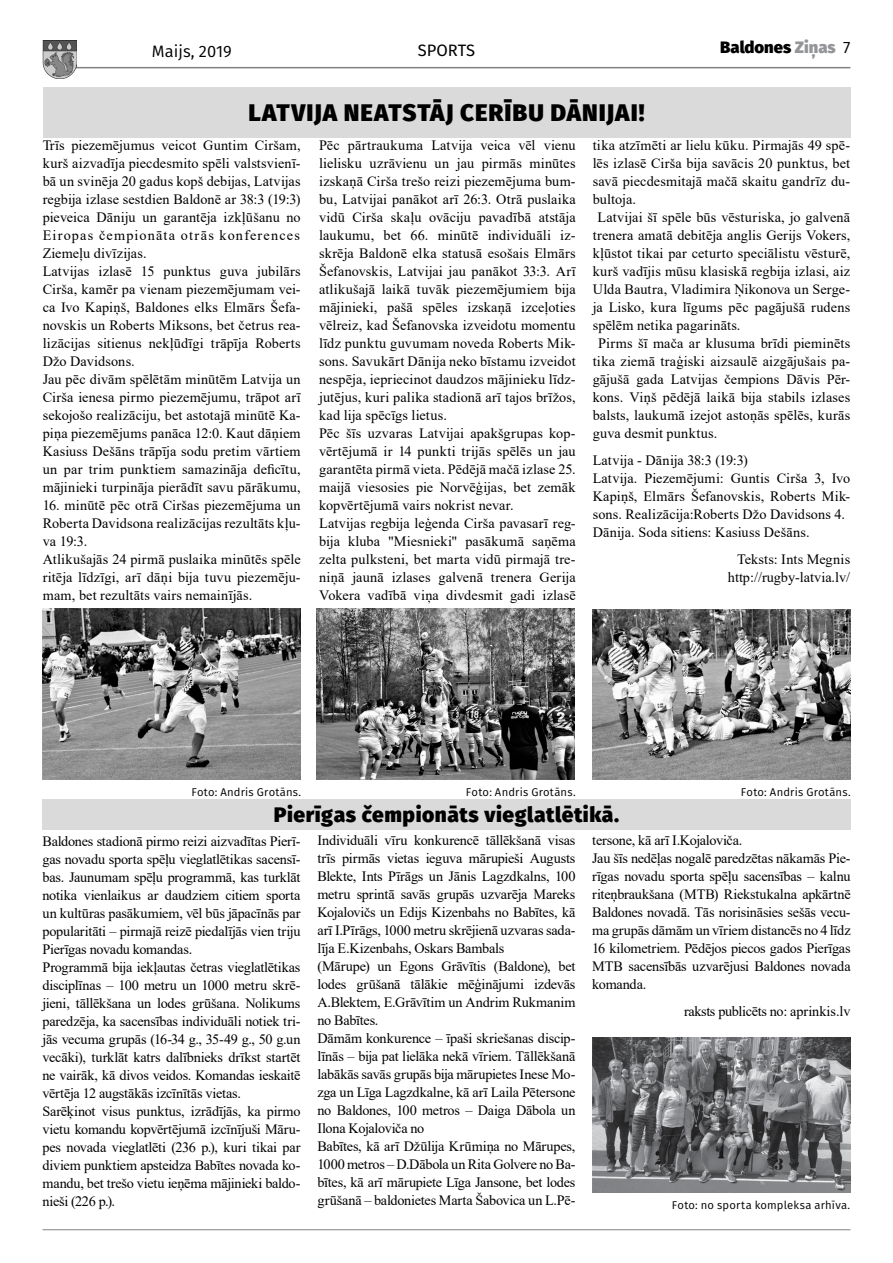
<style>
.page{position:relative;width:893px;height:1263px;background:#fff}
.page>*{position:absolute;margin:0;border:0;box-sizing:border-box;transform-origin:0 0}
.t1{font:800 24px "Fira Sans";letter-spacing:.04em;color:#000}
.t2{font:800 21px "Fira Sans";letter-spacing:.025em;color:#000}
.t3{font:800 16.5px "Fira Sans";color:#000}
.t4{font:16.5px "Fira Sans";color:#000}
.t5{font:16.5px "Fira Sans";color:#000}
.t6{font:14.25px/18px "Times New Roman";color:#000}
.t7{font:14.25px "Times New Roman";letter-spacing:-.025em;color:#000}
.t8{font:11.25px "Fira Sans";letter-spacing:.02em;color:#000}
.s1{color:#939598}
.s2{font-weight:400}
</style>
<div class="page">
<hr style="left:51px;top:67px;width:799px;height:1px;background:#808285">
<hr style="left:43px;top:1229px;width:807px;height:1px;background:#808285">
<img style="left:43px;top:40px;width:33px;height:39px">
<div style="left:42px;top:799px;width:809px;height:30px;background:#dadada"></div>
<img style="left:43px;top:609px;width:257px;height:170px">
<img style="left:317px;top:609px;width:258px;height:170px">
<img style="left:593px;top:610px;width:257px;height:169px">
<img style="left:592px;top:1037px;width:258px;height:155px">
<div style="left:43px;top:87px;width:808px;height:51px;background:#dadada"></div>
<p class="t4" style="left:152px;top:40px;width:81px">Maijs, 2019</p>
<p class="t5" style="left:418px;top:38px;width:59px">SPORTS</p>
<p class="t3" style="left:720px;top:36px;width:132px">Baldones <span class="s1">Ziņas</span> <span class="s2">7</span></p>
<h1 class="t1" style="left:248px;top:96px;width:398px">LATVIJA NEATSTĀJ CERĪBU DĀNIJAI!</h1>
<p class="t6" style="left:43px;top:136px;width:259px">Trīs piezemējumus veicot Guntim Ciršam, kurš aizvadīja piecdesmito spēli valstsvienī&shy;bā un svinēja 20 gadus kopš debijas, Latvijas regbija izlase sestdien Baldonē ar 38:3 (19:3) pieveica Dāniju un garantēja izkļūšanu no Eiropas čempionāta otrās konferences Ziemeļu divīzijas.<br>Latvijas izlasē 15 punktus guva jubilārs Cirša, kamēr pa vienam piezemējumam vei&shy;ca Ivo Kapiņš, Baldones elks Elmārs Šefa&shy;novskis un Roberts Miksons, bet četrus rea&shy;lizācijas sitienus nekļūdīgi trāpīja Roberts Džo Davidsons.<br>Jau pēc divām spēlētām minūtēm Latvija un Cirša ienesa pirmo piezemējumu, trāpot arī sekojošo realizāciju, bet astotajā minūtē Ka&shy;piņa piezemējums panāca 12:0. Kaut dāņiem Kasiuss Dešāns trāpīja sodu pretim vārtiem un par trim punktiem samazināja deficītu, mājinieki turpināja pierādīt savu pārākumu,</p>
<p class="t6" style="left:43px;top:496px;width:259px">16. minūtē pēc otrā Ciršas piezemējuma un Roberta Davidsona realizācijas rezultāts kļu&shy;va 19:3.<br>Atlikušajās 24 pirmā puslaika minūtēs spēle ritēja līdzīgi, arī dāņi bija tuvu piezemēju&shy;mam, bet rezultāts vairs nemainījās.</p>
<p class="t6" style="left:319px;top:136px;width:258px">Pēc pārtraukuma Latvija veica vēl vienu lielisku uzrāvienu un jau pirmās minūtes izskaņā Cirša trešo reizi piezemējuma bum&shy;bu, Latvijai panākot arī 26:3. Otrā puslaika vidū Cirša skaļu ovāciju pavadībā atstāja laukumu, bet 66. minūtē individuāli iz&shy;skrēja Baldonē elka statusā esošais Elmārs Šefanovskis, Latvijai jau panākot 33:3. Arī atlikušajā laikā tuvāk piezemējumiem bija mājinieki, pašā spēles izskaņā izceļoties vēlreiz, kad Šefanovska izveidotu momentu līdz punktu guvumam noveda Roberts Mik&shy;sons. Savukārt Dānija neko bīstamu izveidot nespēja, iepriecinot daudzos mājinieku līdz&shy;jutējus, kuri palika stadionā arī tajos brīžos, kad lija spēcīgs lietus.<br>Pēc šīs uzvaras Latvijai apakšgrupas kop&shy;vērtējumā ir 14 punkti trijās spēlēs un jau garantēta pirmā vieta. Pēdējā mačā izlase 25. maijā viesosies pie Norvēģijas, bet zemāk kopvērtējumā vairs nokrist nevar.<br>Latvijas regbija leģenda Cirša pavasarī reg&shy;bija kluba "Miesnieki" pasākumā saņēma zelta pulksteni, bet marta vidū pirmajā tre&shy;niņā jaunā izlases galvenā trenera Gerija Vokera vadībā viņa divdesmit gadi izlasē</p>
<p class="t6" style="left:593px;top:136px;width:259px">tika atzīmēti ar lielu kūku. Pirmajās 49 spē-</p>
<p class="t6" style="left:593px;top:154px;width:259px">lēs izlasē Cirša bija savācis 20 punktus, bet</p>
<p class="t6" style="left:593px;top:172px;width:259px">savā piecdesmitajā mačā skaitu gandrīz du-</p>
<p class="t6" style="left:593px;top:190px;width:45px">bultoja.</p>
<p class="t6" style="left:598px;top:208px;width:254px">Latvijai šī spēle būs vēsturiska, jo galvenā</p>
<p class="t6" style="left:593px;top:226px;width:259px">trenera amatā debitēja anglis Gerijs Vokers,</p>
<p class="t6" style="left:593px;top:244px;width:259px">kļūstot tikai par ceturto speciālistu vēsturē,</p>
<p class="t6" style="left:593px;top:262px;width:259px">kurš vadījis mūsu klasiskā regbija izlasi, aiz</p>
<p class="t6" style="left:593px;top:280px;width:259px">Ulda Bautra, Vladimira Ņikonova un Serge-</p>
<p class="t6" style="left:593px;top:298px;width:259px">ja Lisko, kura līgums pēc pagājušā rudens</p>
<p class="t6" style="left:593px;top:316px;width:149px">spēlēm netika pagarināts.</p>
<p class="t6" style="left:598px;top:334px;width:254px">Pirms šī mača ar klusuma brīdi pieminēts</p>
<p class="t6" style="left:593px;top:352px;width:259px">tika ziemā traģiski aizsaulē aizgājušais pa-</p>
<p class="t6" style="left:593px;top:370px;width:259px">gājušā gada Latvijas čempions Dāvis Pēr-</p>
<p class="t6" style="left:593px;top:388px;width:259px">kons. Viņš pēdējā laikā bija stabils izlases</p>
<p class="t6" style="left:593px;top:406px;width:259px">balsts, laukumā izejot astoņās spēlēs, kurās</p>
<p class="t6" style="left:593px;top:424px;width:126px">guva desmit punktus.</p>
<p class="t6" style="left:593px;top:451px;width:259px">Latvija - Dānija 38:3 (19:3)<br>Latvija. Piezemējumi: Guntis Cirša 3, Ivo Kapiņš, Elmārs Šefanovskis, Roberts Mik&shy;sons. Realizācija:Roberts Džo Davidsons 4.<br>Dānija. Soda sitiens: Kasiuss Dešāns.</p>
<p class="t6" style="left:728px;top:550px;width:124px;text-align:right">Teksts: Ints Megnis http://rugby-latvia.lv/</p>
<p class="t8" style="left:191px;top:784px;width:111px">Foto: Andris Grotāns.</p>
<p class="t8" style="left:466px;top:784px;width:111px">Foto: Andris Grotāns.</p>
<p class="t8" style="left:741px;top:784px;width:111px">Foto: Andris Grotāns.</p>
<h2 class="t2" style="left:274px;top:800px;width:347px">Pierīgas čempionāts vieglatlētikā.</h2>
<p class="t6" style="left:43px;top:831px;width:259px">Baldones stadionā pirmo reizi aizvadītas Pierī&shy;gas novadu sporta spēļu vieglatlētikas sacensī&shy;bas. Jaunumam spēļu programmā, kas turklāt notika vienlaikus ar daudziem citiem sporta un kultūras pasākumiem, vēl būs jāpacīnās par popularitāti – pirmajā reizē piedalījās vien triju Pierīgas novadu komandas.<br>Programmā bija iekļautas četras vieglatlētikas disciplīnas – 100 metru un 1000 metru skrē&shy;jieni, tāllēkšana un lodes grūšana. Nolikums paredzēja, ka sacensības individuāli notiek tri&shy;jās vecuma grupās (16-34 g., 35-49 g., 50 g.un vecāki), turklāt katrs dalībnieks drīkst startēt ne vairāk, kā divos veidos. Komandas ieskaitē vērtēja 12 augstākās izcīnītās vietas.<br>Sarēķinot visus punktus, izrādījās, ka pirmo vietu komandu kopvērtējumā izcīnījuši Māru&shy;pes novada vieglatlēti (236 p.), kuri tikai par diviem punktiem apsteidza Babītes novada ko&shy;mandu, bet trešo vietu ieņēma mājinieki baldo&shy;nieši (226 p.).</p>
<p class="t6" style="left:317px;top:831px;width:259px">Individuāli vīru konkurencē tāllēkšanā visas trīs pirmās vietas ieguva mārupieši Augusts Blekte, Ints Pīrāgs un Jānis Lagzdkalns, 100 metru sprintā savās grupās uzvarēja Mareks Kojalovičs un Edijs Kizenbahs no Babītes, kā arī I.Pīrāgs, 1000 metru skrējienā uzvaras sada&shy;līja E.Kizenbahs, Oskars Bambals<br>(Mārupe) un Egons Grāvītis (Baldone), bet lodes grūšanā tālākie mēģinājumi izdevās A.Blektem, E.Grāvītim un Andrim Rukmanim no Babītes.<br>Dāmām konkurence – īpaši skriešanas discip&shy;līnās – bija pat lielāka nekā vīriem. Tāllēkšanā labākās savās grupās bija mārupietes Inese Mo&shy;zga un Līga Lagzdkalne, kā arī Laila Pētersone no Baldones, 100 metros – Daiga Dābola un Ilona Kojaloviča no<br>Babītes, kā arī Džūlija Krūmiņa no Mārupes, 1000 metros – D.Dābola un Rita Golvere no Ba&shy;bītes, kā arī mārupiete Līga Jansone, bet lodes grūšanā – baldonietes Marta Šabovica un L.Pē-</p>
<p class="t6" style="left:592px;top:831px;width:260px">tersone, kā arī I.Kojaloviča.<br>Jau šīs nedēļas nogalē paredzētas nākamās Pie&shy;rīgas novadu sporta spēļu sacensības – kalnu riteņbraukšana (MTB) Riekstukalna apkārtnē Baldones novadā. Tās norisināsies sešās vecu&shy;ma grupās dāmām un vīriem distancēs no 4 līdz 16 kilometriem. Pēdējos piecos gados Pierīgas MTB sacensībās uzvarējusi Baldones novada komanda.</p>
<p class="t7" style="left:684px;top:1001px;width:168px">raksts publicēts no: aprinkis.lv</p>
<p class="t8" style="left:672px;top:1197px;width:180px">Foto: no sporta kompleksa arhīva.</p>
</div>
